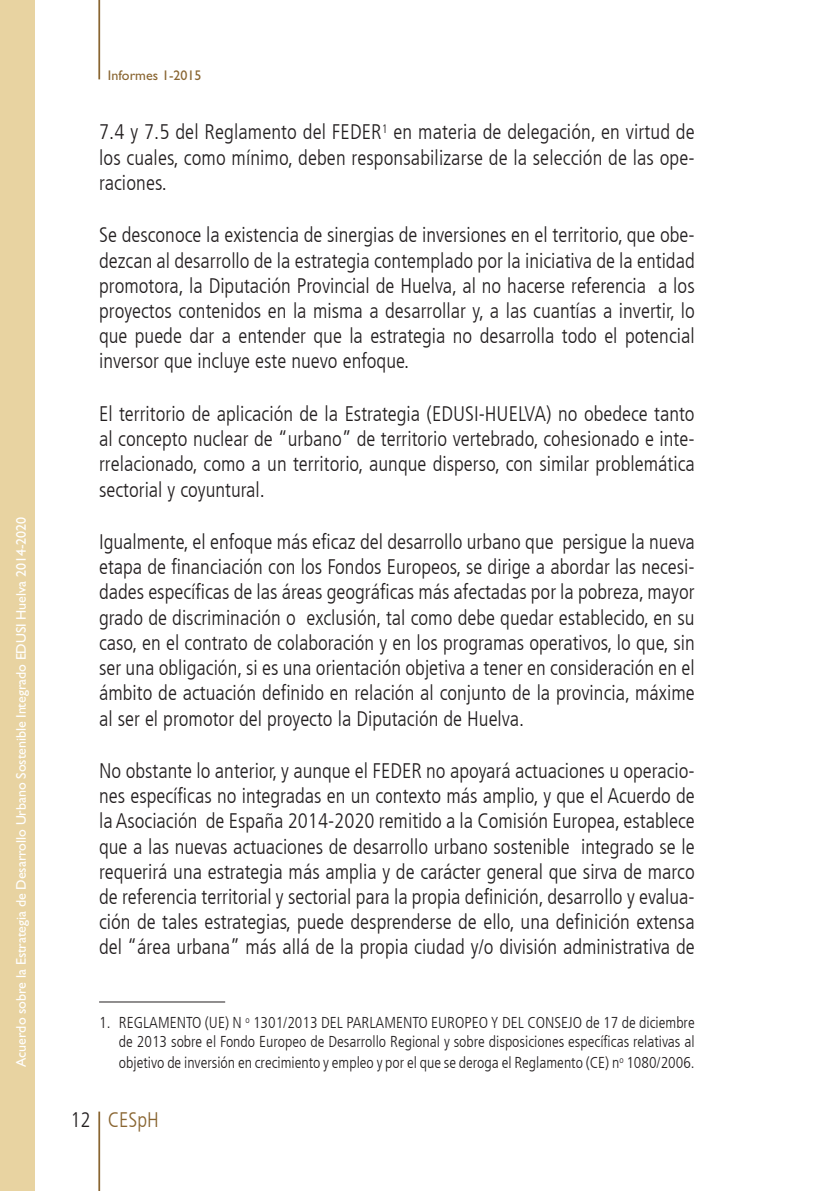
<style>
.page{position:relative;width:819px;height:1191px;background:#fff}
.page>*{position:absolute;margin:0;border:0;box-sizing:border-box;transform-origin:0 0}
.t1{font:300 condensed 21px/25.2px "Frutiger LT";color:#231f20;text-align:justify}
.t2{font:300 condensed 21px "Frutiger LT";color:#896531}
.t3{font:300 condensed 15.75px/18.9px "Frutiger LT";color:#231f20;text-align:right}
.t4{font:14px "Gill Sans";letter-spacing:-.005em;color:#fff}
.t5{font:14px "Gill Sans";color:#896531}
.s1{color:#231f20}
</style>
<div class="page">
<hr style="left:98px;top:1111px;width:2px;height:80px;background:#896531">
<hr style="left:98px;top:0;width:2px;height:79px;background:#896531">
<div style="left:0;top:0;width:35px;height:1191px;background:#e8d3a1"></div>
<hr style="left:99px;top:1001px;width:126px;height:1px;background:#231f20">
<p class="t4" style="left:13px;top:1067px;width:551px;rotate:-90deg">Acuerdo sobre la Estrategia de Desarrollo Urbano Sostenible Integrado EDUSI Huelva 2014-2020</p>
<p class="t5" style="left:108px;top:67px;width:95px">Informes 1-2015</p>
<p class="t1" style="left:99px;top:120px;width:597px">7.4 y 7.5 del Reglamento del FEDER<sup>1</sup> en materia de delegación, en virtud de los cuales, como mínimo, deben responsabilizarse de la selección de las ope&shy;raciones.</p>
<p class="t1" style="left:99px;top:223px;width:597px">Se desconoce la existencia de sinergias de inversiones en el territorio, que obe&shy;dezcan al desarrollo de la estrategia contemplado por la iniciativa de la entidad promotora, la Diputación Provincial de Huelva, al no hacerse referencia a los proyectos contenidos en la misma a desarrollar y, a las cuantías a invertir, lo que puede dar a entender que la estrategia no desarrolla todo el potencial inversor que incluye este nuevo enfoque.</p>
<p class="t1" style="left:99px;top:401px;width:597px">El territorio de aplicación de la Estrategia (EDUSI-HUELVA) no obedece tanto al concepto nuclear de “urbano” de territorio vertebrado, cohesionado e inte&shy;rrelacionado, como a un territorio, aunque disperso, con similar problemática sectorial y coyuntural.</p>
<p class="t1" style="left:99px;top:529px;width:597px">Igualmente, el enfoque más eficaz del desarrollo urbano que persigue la nueva etapa de financiación con los Fondos Europeos, se dirige a abordar las necesi&shy;dades específicas de las áreas geográficas más afectadas por la pobreza, mayor grado de discriminación o exclusión, tal como debe quedar establecido, en su caso, en el contrato de colaboración y en los programas operativos, lo que, sin ser una obligación, si es una orientación objetiva a tener en consideración en el ámbito de actuación definido en relación al conjunto de la provincia, máxime al ser el promotor del proyecto la Diputación de Huelva.</p>
<p class="t1" style="left:99px;top:758px;width:597px">No obstante lo anterior, y aunque el FEDER no apoyará actuaciones u operacio&shy;nes específicas no integradas en un contexto más amplio, y que el Acuerdo de la Asociación de España 2014-2020 remitido a la Comisión Europea, establece que a las nuevas actuaciones de desarrollo urbano sostenible integrado se le requerirá una estrategia más amplia y de carácter general que sirva de marco de referencia territorial y sectorial para la propia definición, desarrollo y evalua&shy;ción de tales estrategias, puede desprenderse de ello, una definición extensa del “área urbana” más allá de la propia ciudad y/o división administrativa de</p>
<p class="t3" style="left:99px;top:1013px;width:597px">1. REGLAMENTO (UE) N <sup>o</sup> 1301/2013 DEL PARLAMENTO EUROPEO Y DEL CONSEJO de 17 de diciembre de 2013 sobre el Fondo Europeo de Desarrollo Regional y sobre disposiciones específicas relativas al</p>
<p class="t3" style="left:119px;top:1053px;width:577px">objetivo de inversión en crecimiento y empleo y por el que se deroga el Reglamento (CE) n<sup>o</sup> 1080/2006.</p>
<p class="t2" style="left:70px;top:1108px;width:90px"><span class="s1">12</span> CESpH</p>
</div>
